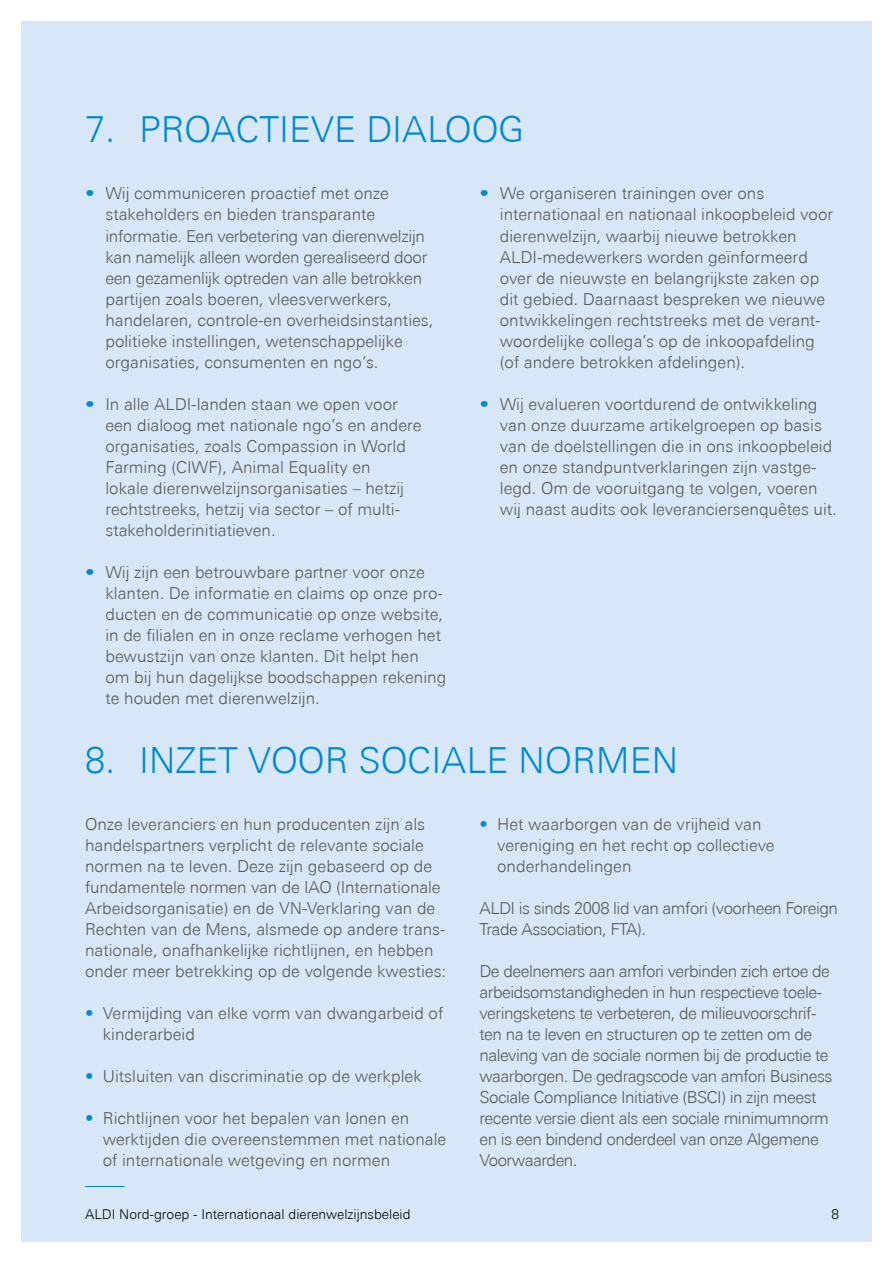
<style>
.page{position:relative;width:893px;height:1263px;background:#fff}
.page>*{position:absolute;margin:0;border:0;box-sizing:border-box;transform-origin:0 0}
.t1{font:300 36px "Univers Next Pro";color:#008bcf}
.t2{font:300 16.5px/21px "Univers Next Pro";color:#575756}
.t3{font:300 16.5px/21px "Univers Next Pro";letter-spacing:-.03em;color:#575756}
.t4{font:300 13.5px "Univers Next Pro";color:#000}
.s1{color:#008bcf}
</style>
<div class="page">
<div style="left:21px;top:21px;width:851px;height:1221px;background:#d8e7f7"></div>
<hr style="left:85px;top:1186px;width:40px;height:1px;background:#008bcf">
<h1 class="t1" style="left:85px;top:108px;width:441px">7. PROACTIEVE DIALOOG</h1>
<p class="t2" style="left:105px;top:183px;width:330px;text-indent:-20px"><span class="s1">•</span> Wij communiceren proactief met onze stakeholders en bieden transparante informatie. Een verbetering van dierenwelzijn kan namelijk alleen worden gerealiseerd door een gezamenlijk optreden van alle betrokken partijen zoals boeren, vleesverwerkers, handelaren, controle-en overheidsinstanties, politieke instellingen, wetenschappelijke organisaties, consumenten en ngo’s.</p>
<p class="t2" style="left:105px;top:393px;width:318px;text-indent:-20px"><span class="s1">•</span> In alle ALDI-landen staan we open voor een dialoog met nationale ngo’s en andere organisaties, zoals Compassion in World Farming (CIWF), Animal Equality en<br>lokale dierenwelzijnsorganisaties – hetzij rechtstreeks, hetzij via sector – of multi&shy;stakeholderinitiatieven.</p>
<p class="t2" style="left:105px;top:561px;width:343px;text-indent:-20px"><span class="s1">•</span> Wij zijn een betrouwbare partner voor onze klanten. De informatie en claims op onze pro&shy;ducten en de communicatie op onze website, in de filialen en in onze reclame verhogen het bewustzijn van onze klanten. Dit helpt hen om bij hun dagelijkse boodschappen rekening te houden met dierenwelzijn.</p>
<p class="t2" style="left:500px;top:183px;width:335px;text-indent:-20px"><span class="s1">•</span> We organiseren trainingen over ons internationaal en nationaal inkoopbeleid voor dierenwelzijn, waarbij nieuwe betrokken ALDI-medewerkers worden geïnformeerd over de nieuwste en belangrijkste zaken op dit gebied. Daarnaast bespreken we nieuwe ontwikkelingen rechtstreeks met de verant&shy;woordelijke collega’s op de inkoopafdeling (of andere betrokken afdelingen).</p>
<p class="t2" style="left:500px;top:393px;width:339px;text-indent:-20px"><span class="s1">•</span> Wij evalueren voortdurend de ontwikkeling van onze duurzame artikelgroepen op basis van de doelstellingen die in ons inkoopbeleid en onze standpuntverklaringen zijn vastge&shy;legd. Om de vooruitgang te volgen, voeren wij naast audits ook leveranciersenquêtes uit.</p>
<h1 class="t1" style="left:85px;top:739px;width:595px">8. INZET VOOR SOCIALE NORMEN</h1>
<p class="t2" style="left:85px;top:813px;width:363px">Onze leveranciers en hun producenten zijn als handelspartners verplicht de relevante sociale normen na te leven. Deze zijn gebaseerd op de fundamentele normen van de IAO (Internationale Arbeidsorganisatie) en de VN-Verklaring van de Rechten van de Mens, alsmede op andere trans&shy;nationale, onafhankelijke richtlijnen, en hebben onder meer betrekking op de volgende kwesties:</p>
<p class="t2" style="left:103px;top:1002px;width:342px;text-indent:-18px"><span class="s1">•</span> Vermijding van elke vorm van dwangarbeid of kinderarbeid</p>
<p class="t2" style="left:85px;top:1065px;width:338px"><span class="s1">•</span> Uitsluiten van discriminatie op de werkplek</p>
<p class="t2" style="left:103px;top:1107px;width:345px;text-indent:-18px"><span class="s1">•</span> Richtlijnen voor het bepalen van lonen en werktijden die overeenstemmen met nationale of internationale wetgeving en normen</p>
<p class="t4" style="left:85px;top:1206px;width:356px">International Buying Policy for Cotton | As of January 2020</p>
<p class="t4" style="left:85px;top:1206px;width:327px">ALDI Nord-groep - Internationaal dierenwelzijnsbeleid</p>
<p class="t2" style="left:497px;top:813px;width:279px;text-indent:-18px"><span class="s1">•</span> Het waarborgen van de vrijheid van vereniging en het recht op collectieve onderhandelingen</p>
<p class="t3" style="left:479px;top:897px;width:360px">ALDI is sinds 2008 lid van amfori (voorheen Foreign<br>Trade Association, FTA).</p>
<p class="t3" style="left:479px;top:960px;width:355px">De deelnemers aan amfori verbinden zich ertoe de arbeidsomstandigheden in hun respectieve toele&shy;veringsketens te verbeteren, de milieuvoorschrif&shy;ten na te leven en structuren op te zetten om de naleving van de sociale normen bij de productie te waarborgen. De gedragscode van amfori Business Sociale Compliance Initiative (BSCI) in zijn meest recente versie dient als een sociale minimumnorm en is een bindend onderdeel van onze Algemene Voorwaarden.</p>
</div>
